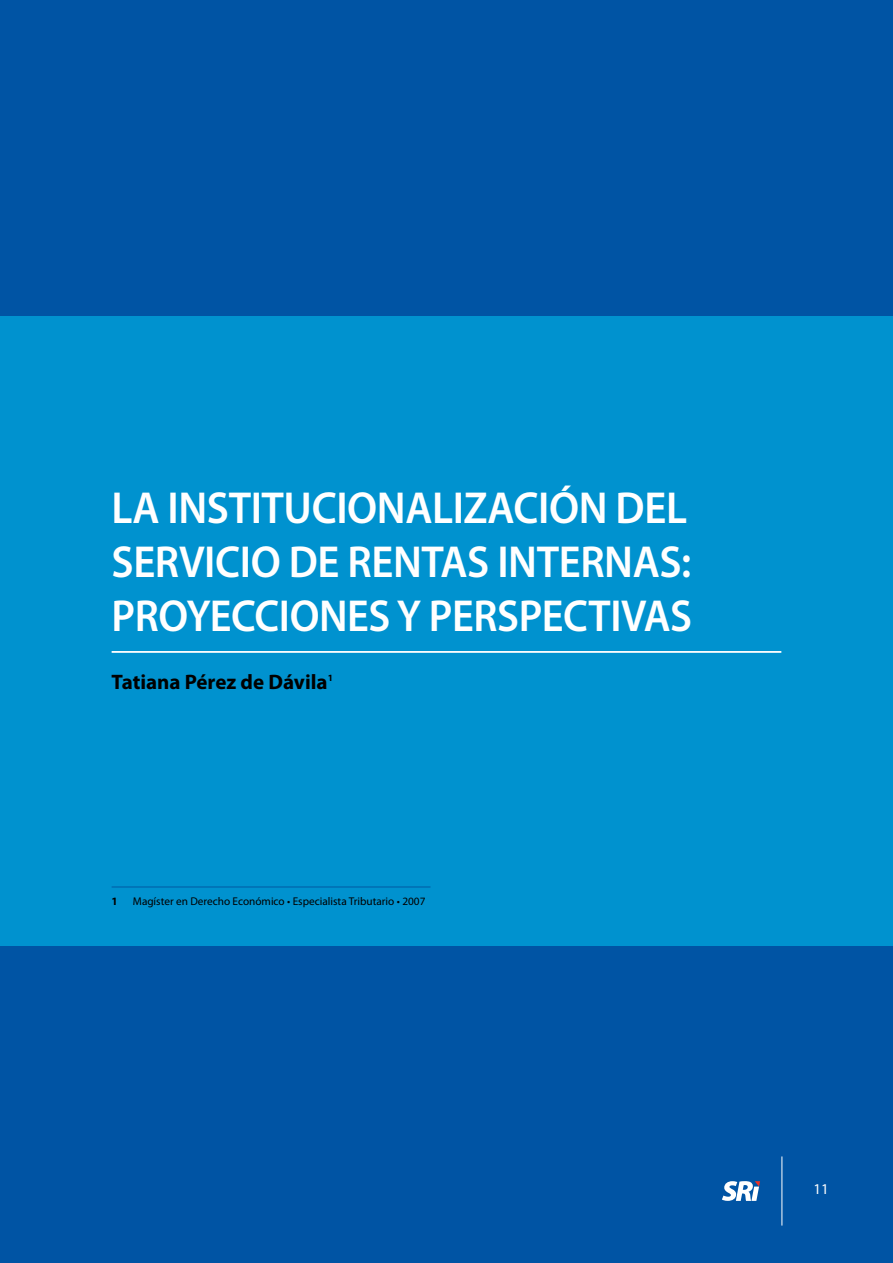
<style>
.page{position:relative;width:893px;height:1263px;background:#0054a4}
.page>*{position:absolute;margin:0;border:0;box-sizing:border-box;transform-origin:0 0}
.t1{font:600 45px/54px "Myriad Pro";letter-spacing:-.01em;color:#fff;text-align:justify;scale:.95 1}
.t2{font:700 21px "Myriad Pro";color:#000}
.t3{font:15px "Myriad Pro";color:#fff}
.t4{font:11.25px "Myriad Pro";color:#000}
</style>
<div class="page">
<div style="left:1px;top:316px;width:892px;height:630px;background:#0092cf"></div>
<hr style="left:781px;top:1156px;width:1px;height:69px;background:#fff">
<svg style="left:722px;top:1181px;width:38px;height:20px"></svg>
<hr style="left:112px;top:887px;width:319px;height:1px;background:#005ba3">
<hr style="left:112px;top:651px;width:669px;height:2px;background:#fff">
<p class="t1" style="left:112px;top:480px;width:613px">LA INSTITUCIONALIZACIÓN DEL SERVICIO DE RENTAS INTERNAS:<br>PROYECCIONES Y PERSPECTIVAS</p>
<p class="t2" style="left:112px;top:668px;width:218px">Tatiana Pérez de Dávila</p>
<p class="t4" style="left:133px;top:894px;width:294px">Magíster en Derecho Económico • Especialista Tributario • 2007</p>
<p class="t3" style="left:813px;top:1180px;width:17px">11</p>
</div>
